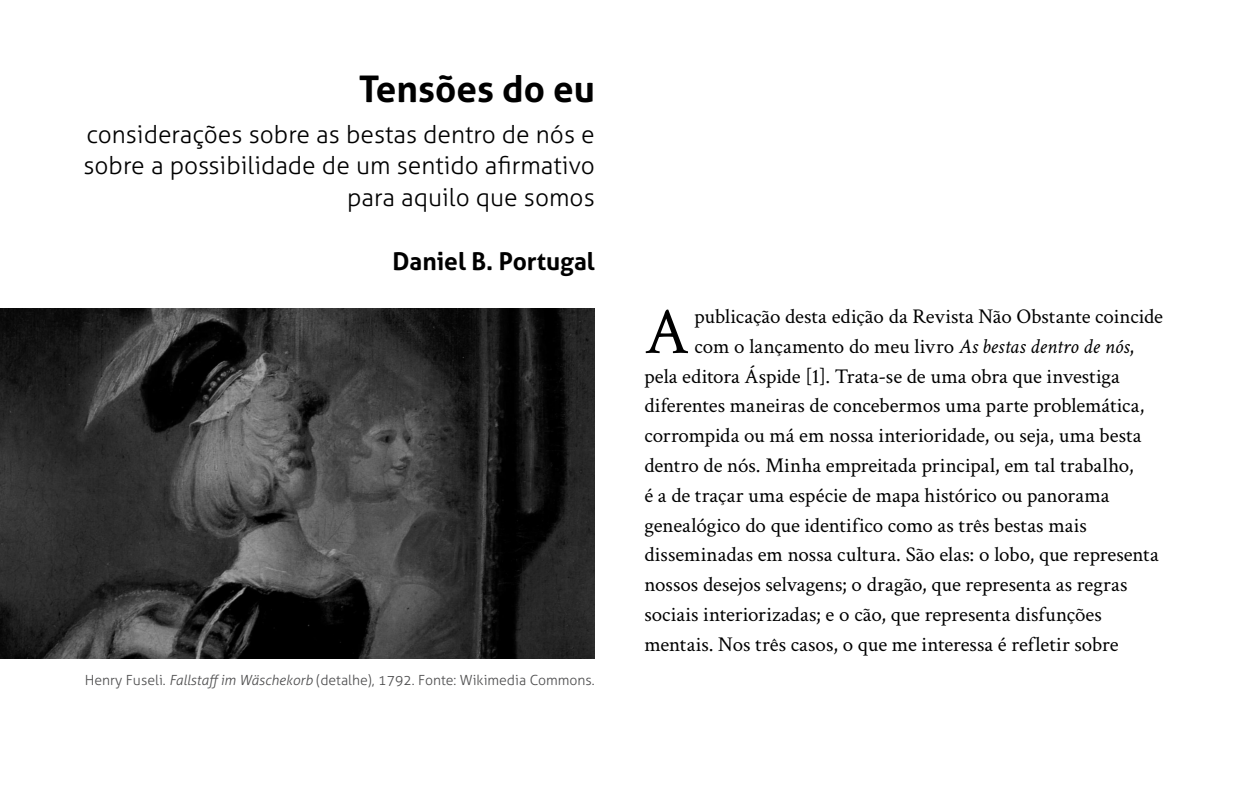
<style>
.page{position:relative;width:1241px;height:794px;background:#fff}
.page>*{position:absolute;margin:0;border:0;box-sizing:border-box;transform-origin:0 0}
.t1{font:67.02px "Crimson Text";color:#000}
.t2{font:700 36.75px "Aller";color:#000}
.t3{font:300 24.5px/31.5px "Aller";color:#000;text-align:right}
.t4{font:700 24.5px "Aller";color:#000}
.t5{font:21px "Crimson Text";color:#000}
.t6{font:300 14px "Aller";color:#4e4e4f}
.s1{font-style:italic}
</style>
<div class="page">
<img style="left:0;top:308px;width:594px;height:351px">
<h2 class="t2" style="left:358px;top:66px;width:237px">Tensões do eu</h2>
<p class="t3" style="left:83px;top:119px;width:512px">considerações sobre as bestas dentro de nós e sobre a possibilidade de um sentido afirmativo para aquilo que somos</p>
<p class="t4" style="left:392px;top:247px;width:204px">Daniel B. Portugal</p>
<p class="t6" style="left:85px;top:671px;width:511px">Henry Fuseli. <span class="s1">Fallstaff im Wäschekorb</span> (detalhe), 1792. Fonte: Wikimedia Commons.</p>
<h1 class="t1" style="left:644px;top:286px;width:46px">A</h1>
<p class="t5" style="left:694px;top:302px;width:470px">publicação desta edição da Revista Não Obstante coincide</p>
<p class="t5" style="left:694px;top:332px;width:441px">com o lançamento do meu livro <span class="s1">As bestas dentro de nós</span>,</p>
<p class="t5" style="left:644px;top:362px;width:477px">pela editora Áspide [1]. Trata-se de uma obra que investiga</p>
<p class="t5" style="left:644px;top:391px;width:501px">diferentes maneiras de concebermos uma parte problemática,</p>
<p class="t5" style="left:644px;top:421px;width:498px">corrompida ou má em nossa interioridade, ou seja, uma besta</p>
<p class="t5" style="left:644px;top:451px;width:490px">dentro de nós. Minha empreitada principal, em tal trabalho,</p>
<p class="t5" style="left:644px;top:481px;width:466px">é a de traçar uma espécie de mapa histórico ou panorama</p>
<p class="t5" style="left:644px;top:510px;width:444px">genealógico do que identifico como as três bestas mais</p>
<p class="t5" style="left:644px;top:540px;width:515px">disseminadas em nossa cultura. São elas: o lobo, que representa</p>
<p class="t5" style="left:644px;top:570px;width:484px">nossos desejos selvagens; o dragão, que representa as regras</p>
<p class="t5" style="left:644px;top:600px;width:459px">sociais interiorizadas; e o cão, que representa disfunções</p>
<p class="t5" style="left:644px;top:629px;width:475px">mentais. Nos três casos, o que me interessa é refletir sobre</p>
</div>
